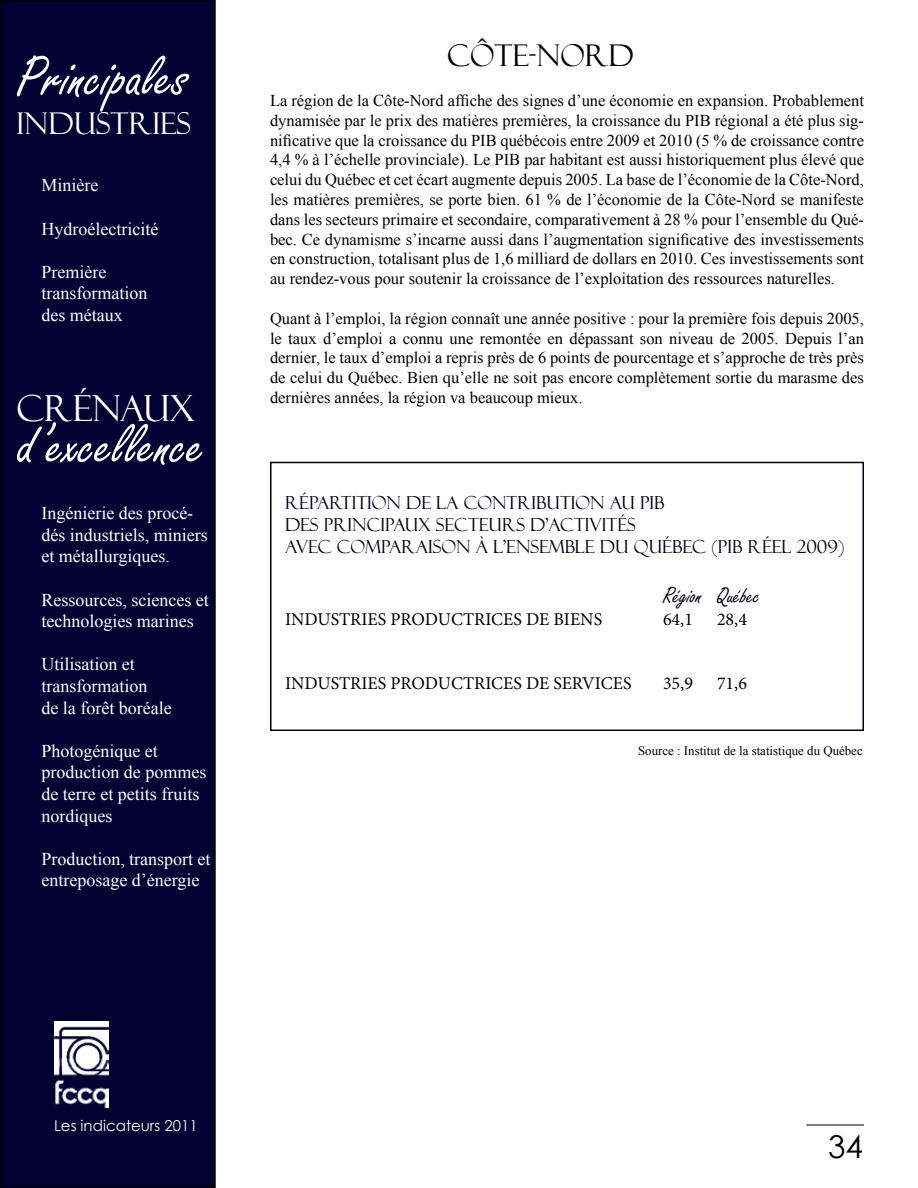
<style>
.page{position:relative;width:918px;height:1188px;background:#fff}
.page>*{position:absolute;margin:0;border:0;box-sizing:border-box;transform-origin:0 0}
.t1{font:61.5px "Freestyle Script";color:#fff}
.t2{font:60.9px "Freestyle Script";color:#fff}
.t3{font:36px "Felix Titling";color:#fff}
.t4{font:31.5px "Century Gothic";color:#000}
.t5{font:30px "Felix Titling";color:#fff}
.t6{font:30px "Felix Titling";color:#000}
.t7{font:24px "Freestyle Script";color:#000019}
.t8{font:18px/21.6px "Times New Roman";color:#fff}
.t9{font:18px/21.6px "Felix Titling";color:#000019}
.t10{font:18px "Minion Pro";color:#000}
.t11{font:16.5px/19.8px "Times New Roman";color:#000;text-align:justify}
.t12{font:15px "Century Gothic";color:#fff}
.t13{font:12.9px "Times New Roman";color:#000}
</style>
<div class="page">
<div style="left:1px;top:1px;width:214px;height:1186px;background:#000032"></div>
<div style="left:0;top:0;width:216px;height:1188px;border:2px solid #000"></div>
<hr style="left:806px;top:1125px;width:58px;height:1px;background:#000">
<img style="left:55px;top:1021px;width:53px;height:86px">
<div style="left:270px;top:462px;width:594px;height:269px;border:2px solid #000019"></div>
<h1 class="t1" style="left:17px;top:44px;width:174px">Principales</h1>
<h3 class="t5" style="left:16px;top:106px;width:176px">INDUSTRIES</h3>
<p class="t8" style="left:41px;top:174px;width:58px">Minière</p>
<p class="t8" style="left:41px;top:217px;width:118px">Hydroélectricité</p>
<p class="t8" style="left:41px;top:261px;width:107px">Première transformation des métaux</p>
<h3 class="t3" style="left:16px;top:388px;width:180px">CRÉNAUX</h3>
<h2 class="t2" style="left:20px;top:412px;width:187px">d’excellence</h2>
<p class="t8" style="left:41px;top:502px;width:168px">Ingénierie des procé&shy;dés industriels, miniers et métallurgiques.</p>
<p class="t8" style="left:41px;top:589px;width:169px">Ressources, sciences et technologies marines</p>
<p class="t8" style="left:41px;top:653px;width:132px">Utilisation et transformation<br>de la forêt boréale</p>
<p class="t8" style="left:41px;top:740px;width:166px">Photogénique et production de pommes de terre et petits fruits nordiques</p>
<p class="t8" style="left:41px;top:848px;width:171px">Production, transport et entreposage d’énergie</p>
<h3 class="t6" style="left:447px;top:38px;width:188px">CÔTE-NORD</h3>
<p class="t11" style="left:270px;top:90px;width:596px">La région de la Côte-Nord affiche des signes d’une économie en expansion. Probablement dynamisée par le prix des matières premières, la croissance du PIB régional a été plus sig&shy;nificative que la croissance du PIB québécois entre 2009 et 2010 (5 % de croissance contre 4,4 % à l’échelle provinciale). Le PIB par habitant est aussi historiquement plus élevé que celui du Québec et cet écart augmente depuis 2005. La base de l’économie de la Côte-Nord, les matières premières, se porte bien. 61 % de l’économie de la Côte-Nord se manifeste dans les secteurs primaire et secondaire, comparativement à 28 % pour l’ensemble du Qué&shy;bec. Ce dynamisme s’incarne aussi dans l’augmentation significative des investissements en construction, totalisant plus de 1,6 milliard de dollars en 2010. Ces investissements sont au rendez-vous pour soutenir la croissance de l’exploitation des ressources naturelles.</p>
<p class="t11" style="left:270px;top:308px;width:595px">Quant à l’emploi, la région connaît une année positive : pour la première fois depuis 2005, le taux d’emploi a connu une remontée en dépassant son niveau de 2005. Depuis l’an dernier, le taux d’emploi a repris près de 6 points de pourcentage et s’approche de très près de celui du Québec. Bien qu’elle ne soit pas encore complètement sortie du marasme des dernières années, la région va beaucoup mieux.</p>
<p class="t9" style="left:285px;top:492px;width:561px">RÉPARTITION DE LA CONTRIBUTION AU PIB<br>DES PRINCIPAUX SECTEURS D'ACTIVITÉS<br>AVEC COMPARAISON À L'ENSEMBLE DU QUÉBEC (PIB RÉEL 2009)</p>
<h3 class="t7" style="left:663px;top:583px;width:99px">Région Québec</h3>
<p class="t10" style="left:285px;top:607px;width:319px">INDUSTRIES PRODUCTRICES DE BIENS</p>
<p class="t10" style="left:663px;top:607px;width:32px">64,1</p>
<p class="t10" style="left:717px;top:607px;width:32px">28,4</p>
<p class="t10" style="left:285px;top:672px;width:348px">INDUSTRIES PRODUCTRICES DE SERVICES</p>
<p class="t10" style="left:663px;top:672px;width:32px">35,9</p>
<p class="t10" style="left:717px;top:672px;width:32px">71,6</p>
<p class="t13" style="left:638px;top:742px;width:226px">Source : Institut de la statistique du Québec</p>
<p class="t12" style="left:54px;top:1116px;width:145px">Les indicateurs 2011</p>
<h3 class="t4" style="left:828px;top:1124px;width:36px">34</h3>
</div>
